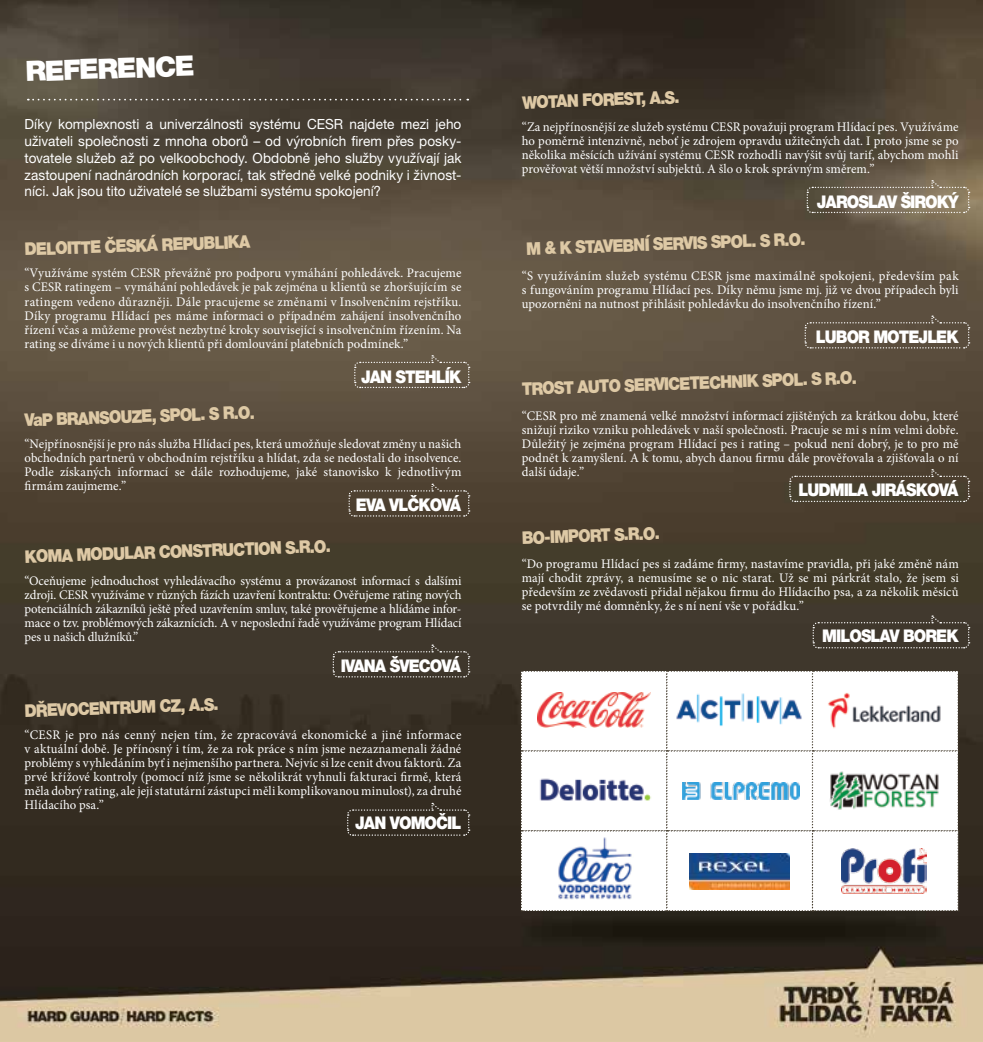
<style>
.page{position:relative;width:983px;height:1042px;background:#fff}
.page>*{position:absolute;margin:0;border:0;box-sizing:border-box;transform-origin:0 0}
.t1{font:900 28px "Helvetica Neue CE";color:#fff}
.t2{font:900 17.5px "Helvetica Neue CE";color:#dec9a5;scale:.9 1}
.t3{font:900 17.5px "Helvetica Neue CE";letter-spacing:-.06em;color:#fff;scale:.9 1}
.t4{font:14px/16.8px "Helvetica Neue CE";color:#fff;text-align:justify}
.t5{font:13.12px/14px "Minion Pro";color:#fff;text-align:justify}
</style>
<div class="page">
<img style="left:0;top:0;width:982px;height:1042px">
<svg style="left:353px;top:355px;width:117px;height:34px;background:#695d4b"></svg>
<svg style="left:347px;top:483px;width:123px;height:34px;background:#534737"></svg>
<svg style="left:332px;top:644px;width:138px;height:34px;background:#453d33"></svg>
<svg style="left:346px;top:802px;width:124px;height:34px;background:#3a3328"></svg>
<svg style="left:805px;top:180px;width:164px;height:34px;background:#7b6f5b"></svg>
<svg style="left:803px;top:315px;width:166px;height:34px;background:#615445"></svg>
<svg style="left:788px;top:469px;width:181px;height:34px;background:#4f4635"></svg>
<svg style="left:811px;top:615px;width:158px;height:34px;background:#453e33"></svg>
<svg style="left:28px;top:99px;width:440px;height:1px"></svg>
<svg style="left:520px;top:670px;width:438px;height:241px"></svg>
<img style="left:537px;top:692px;width:113px;height:35px">
<img style="left:674px;top:692px;width:128px;height:36px">
<img style="left:822px;top:688px;width:124px;height:44px">
<img style="left:531px;top:771px;width:128px;height:37px">
<img style="left:827px;top:770px;width:113px;height:41px">
<img style="left:681px;top:782px;width:118px;height:18px">
<img style="left:841px;top:849px;width:85px;height:44px">
<img style="left:556px;top:835px;width:77px;height:66px">
<img style="left:689px;top:853px;width:100px;height:37px">
<svg style="left:136px;top:55px;width:58px;height:22px"></svg>
<h1 class="t1" style="left:25px;top:54px;width:73px;rotate:-2deg">REFERE</h1>
<p class="t4" style="left:25px;top:117px;width:438px">Díky komplexnosti a univerzálnosti systému CESR najdete mezi jeho uživateli společnosti z mnoha oborů – od výrobních firem přes posky&shy;tovatele služeb až po velkoobchody. Obdobně jeho služby využívají jak zastoupení nadnárodních korporací, tak středně velké podniky i živnost&shy;níci. Jak jsou tito uživatelé se službami systému spokojení?</p>
<h2 class="t2" style="left:24px;top:238px;width:252px;rotate:-2deg">DE LOITTE ČES KÁ RE PUBLIKA</h2>
<p class="t5" style="left:25px;top:266px;width:438px">“Využíváme systém CESR převážně pro podporu vymáhání pohledávek. Pracujeme s CESR ratingem – vymáhání pohledávek je pak zejména u klientů se zhoršujícím se ratingem vedeno důrazněji. Dále pracujeme se změnami v Insolvenčním rejstříku.<br>Díky programu Hlídací pes máme informaci o případném zahájení insolvenčního řízení včas a můžeme provést nezbytné kroky související s insolvenčním řízením. Na rating se díváme i u nových klientů při domlouvání platebních podmínek.”</p>
<h2 class="t3" style="left:361px;top:365px;width:113px">JAN STEHLÍK</h2>
<h2 class="t2" style="left:24px;top:409px;width:257px;rotate:-2deg">VAP BR ANSOUZE, SPOL. S R .O.</h2>
<p class="t5" style="left:25px;top:437px;width:438px">“Nejpřínosnější je pro nás služba Hlídací pes, která umožňuje sledovat změny u našich obchodních partnerů v obchodním rejstříku a hlídat, zda se nedostali do insolvence.<br>Podle získaných informací se dále rozhodujeme, jaké stanovisko k jednotlivým firmám zaujmeme.”</p>
<h2 class="t3" style="left:356px;top:494px;width:119px">EVA VLČKOVÁ</h2>
<h2 class="t2" style="left:24px;top:546px;width:18px;rotate:-2deg">KOMA</h2>
<h2 class="t2" style="left:76px;top:544px;width:18px;rotate:-2deg">MODULA</h2>
<h2 class="t2" style="left:143px;top:541px;width:127px;rotate:-2deg">R CON STRUCTION</h2>
<h2 class="t2" style="left:285px;top:537px;width:52px;rotate:-2deg">S.R .O.</h2>
<p class="t5" style="left:25px;top:574px;width:438px">“Oceňujeme jednoduchost vyhledávacího systému a provázanost informací s dalšími zdroji. CESR využíváme v různých fázích uzavření kontraktu: Ověřujeme rating nových potenciálních zákazníků ještě před uzavřením smluv, také prověřujeme a hlídáme infor&shy;mace o tzv. problémových zákaznících. A v neposlední řadě využíváme program Hlídací pes u našich dlužníků.”</p>
<h2 class="t3" style="left:340px;top:655px;width:11px">IVANA</h2>
<h2 class="t3" style="left:390px;top:655px;width:57px">ŠVECOVÁ</h2>
<h2 class="t2" style="left:24px;top:700px;width:217px;rotate:-2deg">DŘEVOCE NTR UM CZ, A.S.</h2>
<p class="t5" style="left:25px;top:728px;width:438px">“CESR je pro nás cenný nejen tím, že zpracovává ekonomické a jiné informace v aktuální době. Je přínosný i tím, že za rok práce s ním jsme nezaznamenali žádné problémy s vyhledáním byť i nejmenšího partnera. Nejvíc si lze cenit dvou faktorů. Za prvé křížové kontroly (pomocí níž jsme se několikrát vyhnuli fakturaci firmě, která měla dobrý rating, ale její statutární zástupci měli komplikovanou minulost), za druhé Hlídacího psa.”</p>
<h2 class="t3" style="left:355px;top:812px;width:13px">JAN</h2>
<h2 class="t3" style="left:389px;top:812px;width:13px">VOMOČIL</h2>
<h2 class="t2" style="left:521px;top:91px;width:176px;rotate:-2deg">WOTAN FORES T, A.S.</h2>
<p class="t5" style="left:521px;top:120px;width:438px">“Za nejpřínosnější ze služeb systému CESR považuji program Hlídací pes. Využíváme ho poměrně intenzivně, neboť je zdrojem opravdu užitečných dat. I proto jsme se po několika měsících užívání systému CESR rozhodli navýšit svůj tarif, abychom mohli prověřovat větší množství subjektů. A šlo o krok správným směrem.”</p>
<h2 class="t3" style="left:816px;top:191px;width:159px">JAROSLAV ŠIROKÝ</h2>
<h2 class="t2" style="left:526px;top:238px;width:122px;rotate:-2deg">M &amp; K STAV EBNÍ</h2>
<h2 class="t2" style="left:652px;top:233px;width:171px;rotate:-2deg">SERVI S SPOL . S R.O.</h2>
<p class="t5" style="left:521px;top:268px;width:438px">“S využíváním služeb systému CESR jsme maximálně spokojeni, především pak s fungováním programu Hlídací pes. Díky němu jsme mj. již ve dvou případech byli upozorněni na nutnost přihlásit pohledávku do insolvenčního řízení.”</p>
<h2 class="t3" style="left:815px;top:325px;width:160px">LUBOR MOTEJLEK</h2>
<h2 class="t2" style="left:521px;top:378px;width:77px;rotate:-2deg">TROST AUTO</h2>
<h2 class="t2" style="left:624px;top:374px;width:122px;rotate:-2deg">SERVI CETECHNIK</h2>
<h2 class="t2" style="left:761px;top:370px;width:107px;rotate:-2deg">SPOL. S R .O.</h2>
<p class="t5" style="left:521px;top:408px;width:438px">“CESR pro mě znamená velké množství informací zjištěných za krátkou dobu, které snižují riziko vzniku pohledávek v naší společnosti. Pracuje se mi s ním velmi dobře.<br>Důležitý je zejména program Hlídací pes i rating – pokud není dobrý, je to pro mě podnět k zamyšlení. A k tomu, abych danou firmu dále prověřovala a zjišťovala o ní další údaje.”</p>
<h2 class="t3" style="left:798px;top:479px;width:179px">LUDMILA JIRÁSKOVÁ</h2>
<h2 class="t2" style="left:521px;top:527px;width:49px;rotate:-2deg">BO -IMPO</h2>
<h2 class="t2" style="left:589px;top:524px;width:79px;rotate:-2deg">RT S.R .O.</h2>
<p class="t5" style="left:521px;top:557px;width:438px">“Do programu Hlídací pes si zadáme firmy, nastavíme pravidla, při jaké změně nám mají chodit zprávy, a nemusíme se o nic starat. Už se mi párkrát stalo, že jsem si především ze zvědavosti přidal nějakou firmu do Hlídacího psa, a za několik měsíců se potvrdily mé domněnky, že s ní není vše v pořádku.”</p>
<h2 class="t3" style="left:822px;top:625px;width:153px">MILOSLAV BORE K</h2>
</div>
